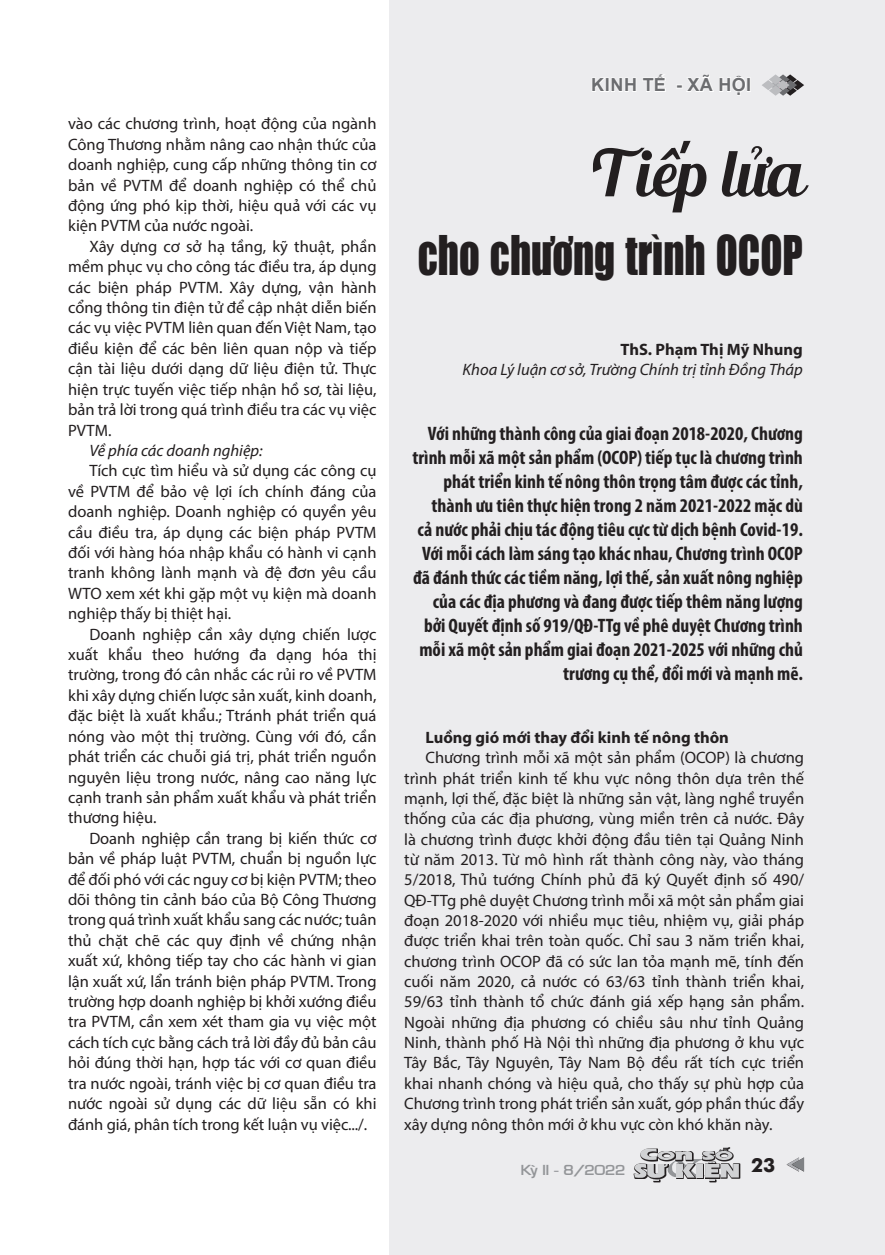
<style>
.page{position:relative;width:885px;height:1255px;background:#fff}
.page>*{position:absolute;margin:0;border:0;box-sizing:border-box;transform-origin:0 0}
.t1{font:64.5px "UVF Blenda Script";color:#231f20}
.t2{font:50.7px "UTM Impact";color:#231f20;scale:.8 1}
.t3{font:700 condensed 19.5px/24px "Myriad Pro";color:#231f20;text-align:right}
.t4{font:700 19.5px "Futura";color:#231f20}
.t5{font:700 18px "Arial";letter-spacing:.035em;color:#6c6d70}
.t6{font:16.5px/20.4px "Myriad Pro";color:#231f20;text-align:justify}
.t7{font:italic 16.5px "Myriad Pro";color:#231f20}
.t8{font:700 16.5px "Myriad Pro";color:#231f20}
.t9{font:13.5px "VNI Eurasia Bold";color:#939598;scale:1.1 1}
</style>
<div class="page">
<div style="left:389px;top:0;width:495px;height:1254px;background:#ececee"></div>
<svg style="left:592px;top:74px;width:74px;height:18px"></svg>
<svg style="left:676px;top:75px;width:70px;height:20px"></svg>
<div style="left:746px;top:78px;width:4px;height:14px;border:2px solid #fff"></div>
<svg style="left:762px;top:74px;width:42px;height:22px"></svg>
<svg style="left:786px;top:1157px;width:18px;height:14px"></svg>
<div style="left:720px;top:1163px;width:20px;height:15px;background:#b7b7b9"></div>
<svg style="left:634px;top:1147px;width:104px;height:34px"></svg>
<p class="t6" style="left:68px;top:113px;width:310px">vào các chương trình, hoạt động của ngành Công Thương nhằm nâng cao nhận thức của doanh nghiệp, cung cấp những thông tin cơ bản về PVTM để doanh nghiệp có thể chủ động ứng phó kịp thời, hiệu quả với các vụ kiện PVTM của nước ngoài.</p>
<p class="t6" style="left:68px;top:236px;width:310px;text-indent:21px">Xây dựng cơ sở hạ tầng, kỹ thuật, phần mềm phục vụ cho công tác điều tra, áp dụng các biện pháp PVTM. Xây dựng, vận hành cổng thông tin điện tử để cập nhật diễn biến các vụ việc PVTM liên quan đến Việt Nam, tạo điều kiện để các bên liên quan nộp và tiếp cận tài liệu dưới dạng dữ liệu điện tử. Thực hiện trực tuyến việc tiếp nhận hồ sơ, tài liệu, bản trả lời trong quá trình điều tra các vụ việc PVTM.</p>
<p class="t7" style="left:89px;top:440px;width:175px">Về phía các doanh nghiệp:</p>
<p class="t6" style="left:68px;top:460px;width:310px;text-indent:21px">Tích cực tìm hiểu và sử dụng các công cụ về PVTM để bảo vệ lợi ích chính đáng của doanh nghiệp. Doanh nghiệp có quyền yêu cầu điều tra, áp dụng các biện pháp PVTM đối với hàng hóa nhập khẩu có hành vi cạnh tranh không lành mạnh và đệ đơn yêu cầu WTO xem xét khi gặp một vụ kiện mà doanh nghiệp thấy bị thiệt hại.</p>
<p class="t6" style="left:68px;top:623px;width:310px;text-indent:21px">Doanh nghiệp cần xây dựng chiến lược xuất khẩu theo hướng đa dạng hóa thị trường, trong đó cân nhắc các rủi ro về PVTM khi xây dựng chiến lược sản xuất, kinh doanh, đặc biệt là xuất khẩu.; Ttránh phát triển quá nóng vào một thị trường. Cùng với đó, cần phát triển các chuỗi giá trị, phát triển nguồn nguyên liệu trong nước, nâng cao năng lực cạnh tranh sản phẩm xuất khẩu và phát triển thương hiệu.</p>
<p class="t6" style="left:68px;top:827px;width:310px;text-indent:21px">Doanh nghiệp cần trang bị kiến thức cơ bản về pháp luật PVTM, chuẩn bị nguồn lực để đối phó với các nguy cơ bị kiện PVTM; theo dõi thông tin cảnh báo của Bộ Công Thương trong quá trình xuất khẩu sang các nước; tuân thủ chặt chẽ các quy định về chứng nhận xuất xứ, không tiếp tay cho các hành vi gian lận xuất xứ, lẩn tránh biện pháp PVTM. Trong trường hợp doanh nghiệp bị khởi xướng điều tra PVTM, cần xem xét tham gia vụ việc một cách tích cực bằng cách trả lời đầy đủ bản câu hỏi đúng thời hạn, hợp tác với cơ quan điều tra nước ngoài, tránh việc bị cơ quan điều tra nước ngoài sử dụng các dữ liệu sẵn có khi đánh giá, phân tích trong kết luận vụ việc.../.</p>
<p class="t5" style="left:591px;top:72px;width:162px">KINH TẾ - XÃ HỘI</p>
<p class="t1" style="left:588px;top:116px;width:216px">Tiếp lửa</p>
<p class="t2" style="left:418px;top:218px;width:482px">cho chương trình OCOP</p>
<p class="t8" style="left:620px;top:338px;width:184px">ThS. Phạm Thị Mỹ Nhung</p>
<p class="t7" style="left:462px;top:359px;width:341px">Khoa Lý luận cơ sở, Trường Chính trị tỉnh Đồng Tháp</p>
<p class="t3" style="left:412px;top:421px;width:392px">Với những thành công của giai đoạn 2018-2020, Chương trình mỗi xã một sản phẩm (OCOP) tiếp tục là chương trình phát triển kinh tế nông thôn trọng tâm được các tỉnh, thành ưu tiên thực hiện trong 2 năm 2021-2022 mặc dù<br>cả nước phải chịu tác động tiêu cực từ dịch bệnh Covid-19.<br>Với mỗi cách làm sáng tạo khác nhau, Chương trình OCOP đã đánh thức các tiềm năng, lợi thế, sản xuất nông nghiệp của các địa phương và đang được tiếp thêm năng lượng bởi Quyết định số 919/QĐ-TTg về phê duyệt Chương trình mỗi xã một sản phẩm giai đoạn 2021-2025 với những chủ trương cụ thể, đổi mới và mạnh mẽ.</p>
<p class="t8" style="left:425px;top:726px;width:305px">Luồng gió mới thay đổi kinh tế nông thôn</p>
<p class="t6" style="left:404px;top:747px;width:401px;text-indent:21px">Chương trình mỗi xã một sản phẩm (OCOP) là chương trình phát triển kinh tế khu vực nông thôn dựa trên thế mạnh, lợi thế, đặc biệt là những sản vật, làng nghề truyền thống của các địa phương, vùng miền trên cả nước. Đây là chương trình được khởi động đầu tiên tại Quảng Ninh từ năm 2013. Từ mô hình rất thành công này, vào tháng 5/2018, Thủ tướng Chính phủ đã ký Quyết định số 490/ QĐ-TTg phê duyệt Chương trình mỗi xã một sản phẩm giai đoạn 2018-2020 với nhiều mục tiêu, nhiệm vụ, giải pháp được triển khai trên toàn quốc. Chỉ sau 3 năm triển khai, chương trình OCOP đã có sức lan tỏa mạnh mẽ, tính đến cuối năm 2020, cả nước có 63/63 tỉnh thành triển khai, 59/63 tỉnh thành tổ chức đánh giá xếp hạng sản phẩm.<br>Ngoài những địa phương có chiều sâu như tỉnh Quảng Ninh, thành phố Hà Nội thì những địa phương ở khu vực Tây Bắc, Tây Nguyên, Tây Nam Bộ đều rất tích cực triển khai nhanh chóng và hiệu quả, cho thấy sự phù hợp của Chương trình trong phát triển sản xuất, góp phần thúc đẩy xây dựng nông thôn mới ở khu vực còn khó khăn này.</p>
<p class="t9" style="left:520px;top:1160px;width:97px">KyøII - 8/2022</p>
<p class="t4" style="left:751px;top:1150px;width:26px">23</p>
</div>
